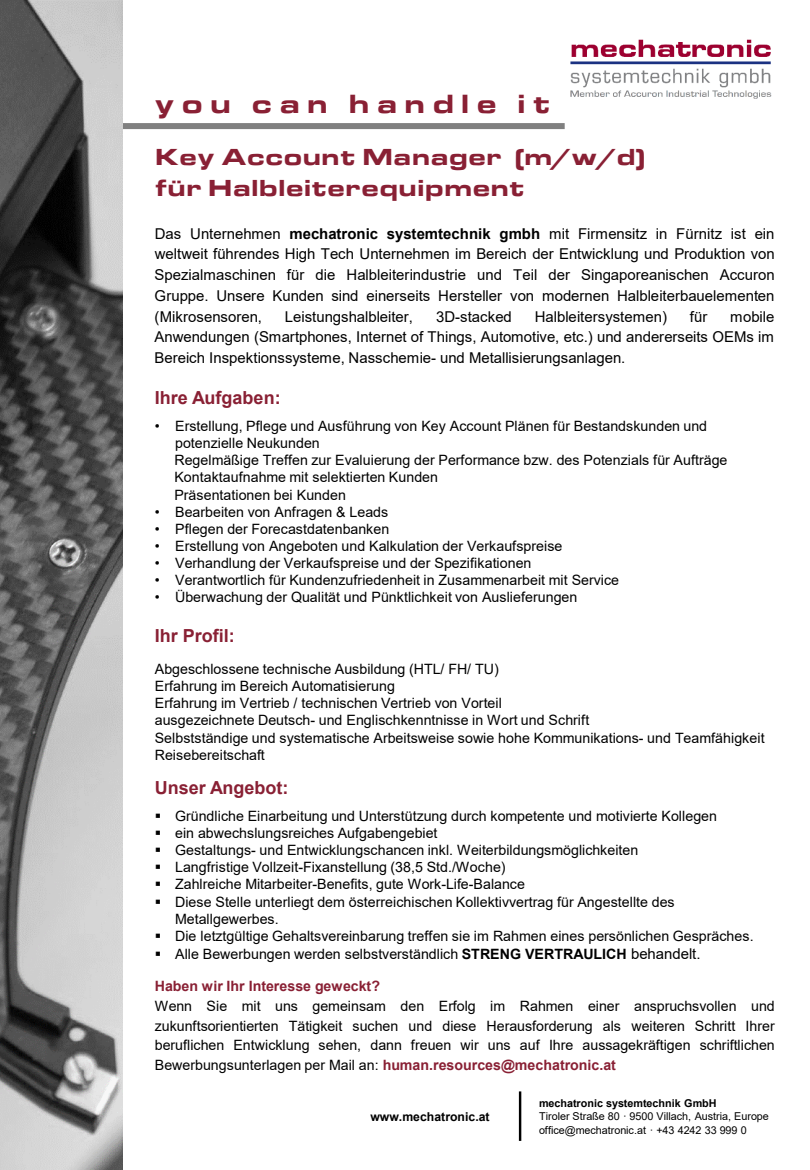
<style>
.page{position:relative;width:810px;height:1170px;background:#fff}
.page>*{position:absolute;margin:0;border:0;box-sizing:border-box;transform-origin:0 0}
.t1{font:900 27.15px "Eurostile Extended";letter-spacing:.25em;color:#892034}
.t2{font:900 24px "Eurostile Extended";color:#892034}
.t3{font:700 18px "Arial";color:#892034}
.t4{font:15px/20.7px "Arial";color:#000;text-align:justify}
.t5{font:14.25px/17.1px "Arial";color:#000}
.t6{font:700 14.25px "Arial";color:#892034}
.t7{font:700 12.3px "Arial";letter-spacing:.005em;color:#000}
.t8{font:10.8px "Arial";letter-spacing:-.005em;color:#000}
.t9{font:700 10.8px "Arial";letter-spacing:-.005em;color:#000}
.s1{font-weight:700}
.s2{font-size:15px}
.s3{font-weight:700;color:#892034}
</style>
<div class="page">
<div style="left:63px;top:123px;width:502px;height:6px;background:#808080"></div>
<img style="left:570px;top:39px;width:202px;height:60px">
<hr style="left:519px;top:1091px;width:2px;height:50px;background:#000">
<img style="left:0;top:0;width:123px;height:1170px">
<h1 class="t1" style="left:154px;top:88px;width:398px">you can handle it</h1>
<p class="t2" style="left:155px;top:143px;width:493px">Key Account Manager (m/w/d)</p>
<p class="t2" style="left:155px;top:174px;width:372px">für Halbleiterequipment</p>
<p class="t4" style="left:155px;top:223px;width:622px">Das Unternehmen <span class="s1">mechatronic systemtechnik gmbh</span> mit Firmensitz in Fürnitz ist ein weltweit führendes High Tech Unternehmen im Bereich der Entwicklung und Produktion von Spezialmaschinen für die Halbleiterindustrie und Teil der Singaporeanischen Accuron Gruppe. Unsere Kunden sind einerseits Hersteller von modernen Halbleiterbauelementen (Mikrosensoren,</p>
<p class="t4" style="left:285px;top:306px;width:130px">Leistungshalbleiter,</p>
<p class="t4" style="left:436px;top:306px;width:77px">3D-stacked</p>
<p class="t4" style="left:535px;top:306px;width:134px">Halbleitersystemen)</p>
<p class="t4" style="left:690px;top:306px;width:19px">für</p>
<p class="t4" style="left:155px;top:306px;width:621px;text-indent:576px">mobile Anwendungen (Smartphones, Internet of Things, Automotive, etc.) und andererseits OEMs im Bereich Inspektionssysteme, Nasschemie- und Metallisierungsanlagen.</p>
<p class="t3" style="left:155px;top:385px;width:127px">Ihre Aufgaben:</p>
<p class="t5" style="left:175px;top:418px;width:534px;text-indent:-20px">• Erstellung, Pflege und Ausführung von Key Account Plänen für Bestandskunden und potenzielle Neukunden</p>
<p class="t5" style="left:174px;top:452px;width:555px">Regelmäßige Treffen zur Evaluierung der Performance bzw. des Potenzials für Aufträge</p>
<p class="t5" style="left:174px;top:469px;width:265px">Kontaktaufnahme mit selektierten Kunden</p>
<p class="t5" style="left:174px;top:486px;width:173px">Präsentationen bei Kunden</p>
<p class="t5" style="left:155px;top:503px;width:235px">• Bearbeiten von Anfragen &amp; Leads</p>
<p class="t5" style="left:155px;top:520px;width:236px">• Pflegen der Forecastdatenbanken</p>
<p class="t5" style="left:155px;top:537px;width:409px">• Erstellung von Angeboten und Kalkulation der Verkaufspreise</p>
<p class="t5" style="left:155px;top:554px;width:378px">• Verhandlung der Verkaufspreise und der Spezifikationen</p>
<p class="t5" style="left:155px;top:571px;width:466px">• Verantwortlich für Kundenzufriedenheit in Zusammenarbeit mit Service</p>
<p class="t5" style="left:155px;top:589px;width:424px">• Überwachung der Qualität und Pünktlichkeit von Auslieferungen</p>
<p class="t3" style="left:155px;top:623px;width:82px">Ihr Profil:</p>
<p class="t5" style="left:155px;top:661px;width:611px">Abgeschlossene technische Ausbildung (HTL/ FH/ TU)<br>Erfahrung im Bereich Automatisierung<br>Erfahrung im Vertrieb / technischen Vertrieb von Vorteil<br>ausgezeichnete Deutsch- und Englischkenntnisse in Wort und Schrift<br>Selbstständige und systematische Arbeitsweise sowie hohe Kommunikations- und Teamfähigkeit Reisebereitschaft</p>
<p class="t3" style="left:155px;top:775px;width:135px">Unser Angebot:</p>
<p class="t5" style="left:155px;top:807px;width:564px">▪ Gründliche Einarbeitung und Unterstützung durch kompetente und motivierte Kollegen</p>
<p class="t5" style="left:155px;top:825px;width:284px">▪ ein abwechslungsreiches Aufgabengebiet</p>
<p class="t5" style="left:155px;top:842px;width:485px">▪ Gestaltungs- und Entwicklungschancen inkl. Weiterbildungsmöglichkeiten</p>
<p class="t5" style="left:155px;top:859px;width:352px">▪ Langfristige Vollzeit-Fixanstellung (38,5 Std./Woche)</p>
<p class="t5" style="left:155px;top:876px;width:372px">▪ Zahlreiche Mitarbeiter-Benefits, gute Work-Life-Balance</p>
<p class="t5" style="left:175px;top:893px;width:501px;text-indent:-20px">▪ Diese Stelle unterliegt dem österreichischen Kollektivvertrag für Angestellte des<br>Metallgewerbes.</p>
<p class="t5" style="left:155px;top:927px;width:600px">▪ Die letztgültige Gehaltsvereinbarung treffen sie im Rahmen eines persönlichen Gespräches.</p>
<p class="t5" style="left:155px;top:945px;width:547px">▪ Alle Bewerbungen werden selbstverständlich <span class="s1">STRENG VERTRAULICH</span> <span class="s2">behandelt.</span></p>
<p class="t6" style="left:155px;top:976px;width:227px">Haben wir Ihr Interesse geweckt?</p>
<p class="t5" style="left:155px;top:996px;width:622px;line-height:19.6px;text-align:justify">Wenn Sie mit uns gemeinsam den Erfolg im Rahmen einer anspruchsvollen und zukunftsorientierten Tätigkeit suchen und diese Herausforderung als weiteren Schritt Ihrer beruflichen Entwicklung sehen, dann freuen wir uns auf Ihre aussagekräftigen schriftlichen Bewerbungsunterlagen per Mail an: <span class="s3">human.resources@mechatronic.at</span></p>
<p class="t7" style="left:370px;top:1108px;width:121px">www.mechatronic.at</p>
<p class="t9" style="left:539px;top:1096px;width:179px">mechatronic systemtechnik GmbH</p>
<p class="t8" style="left:539px;top:1109px;width:231px">Tiroler Straße 80 · 9500 Villach, Austria, Europe</p>
<p class="t8" style="left:539px;top:1122px;width:209px">office@mechatronic.at · +43 4242 33 999 0</p>
</div>
